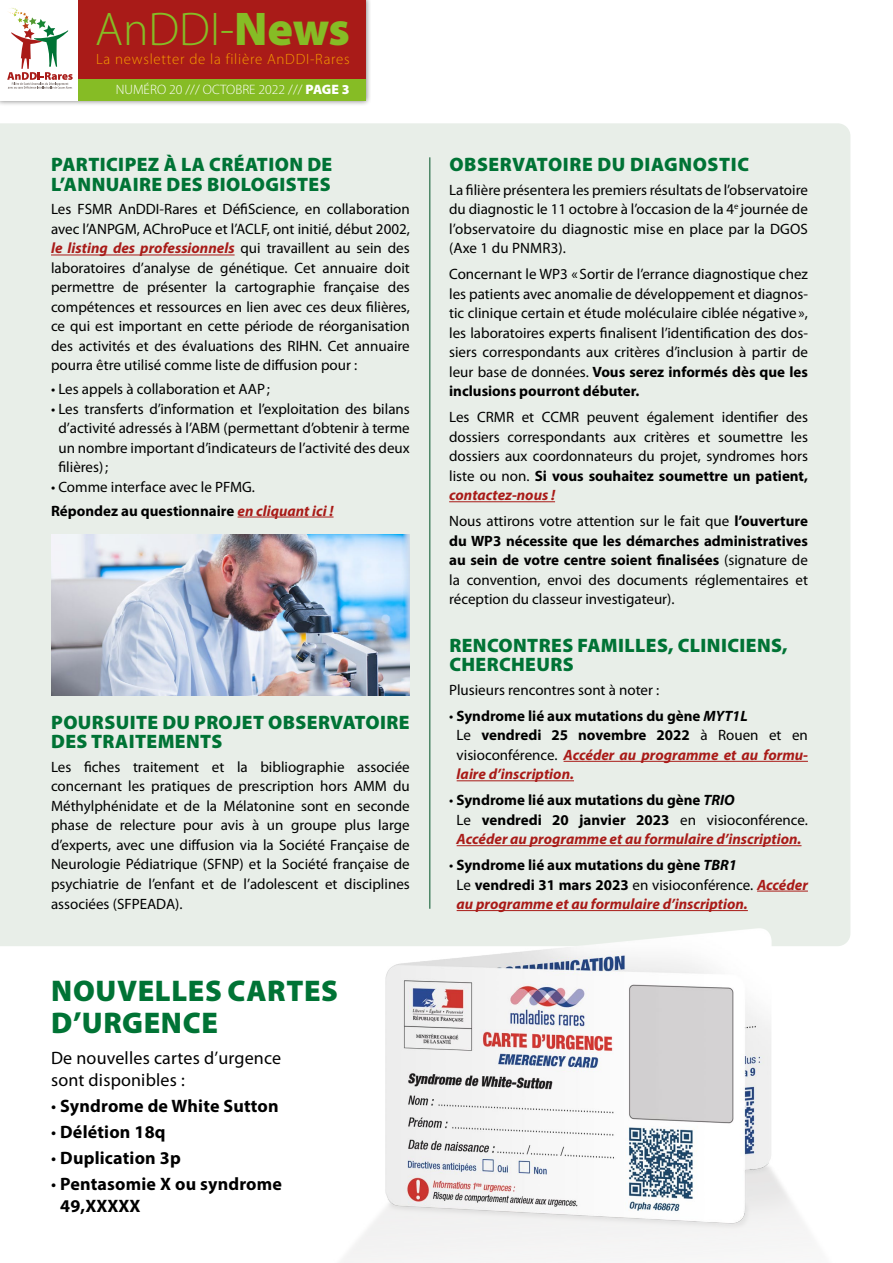
<style>
.page{position:relative;width:893px;height:1263px;background:#fff}
.page>*{position:absolute;margin:0;border:0;box-sizing:border-box;transform-origin:0 0}
.t1{font:300 47.55px "Myriad Pro";color:#86bc25}
.t2{font:900 30px/31.5px "Myriad Pro";letter-spacing:.02em;color:#007335}
.t3{font:900 19.5px/19.5px "Myriad Pro";letter-spacing:.02em;color:#007335}
.t4{font:700 18px/22.5px "Myriad Pro";letter-spacing:.01em;color:#000}
.t5{font:18px/22.5px "Myriad Pro";letter-spacing:.01em;color:#000}
.t6{font:15px/19.5px "Myriad Pro";color:#000;text-align:justify}
.t7{font:700 15px/19.5px "Myriad Pro";color:#000}
.t8{font:300 15px "Myriad Pro";letter-spacing:.05em;color:#f59c00}
.t9{font:300 13.65px "Myriad Pro";color:#fff}
.s1{font-weight:900}
.s2{font-weight:700;font-style:italic;color:#a91b18}
.s3{font-weight:700}
.s4{font-weight:400}
.s5{font-style:italic}
.s6{font-style:italic;color:#a91b18}
</style>
<div class="page">
<div style="left:0;top:123px;width:850px;height:823px;background:#e8eee8"></div>
<img style="left:264px;top:923px;width:587px;height:340px">
<div style="left:0;top:0;width:371px;height:107px;background:#000;opacity:.5"></div>
<div style="left:0;top:0;width:366px;height:101px;background:#fff"></div>
<div style="left:78px;top:74px;width:288px;height:27px;background:#86bc25"></div>
<div style="left:78px;top:0;width:288px;height:78px;background:#a91b18"></div>
<svg style="left:7px;top:8px;width:66px;height:81px"></svg>
<hr style="left:429px;top:157px;width:1px;height:752px;background:#005426">
<hr style="left:51px;top:255px;width:184px;height:1px;background:#a91b18">
<hr style="left:238px;top:517px;width:96px;height:1px;background:#a91b18">
<hr style="left:449px;top:501px;width:106px;height:1px;background:#a91b18">
<hr style="left:564px;top:761px;width:244px;height:1px;background:#a91b18">
<hr style="left:457px;top:780px;width:117px;height:1px;background:#a91b18">
<hr style="left:457px;top:845px;width:344px;height:1px;background:#a91b18">
<hr style="left:757px;top:891px;width:51px;height:1px;background:#a91b18">
<hr style="left:457px;top:910px;width:291px;height:1px;background:#a91b18">
<img style="left:51px;top:535px;width:359px;height:160px">
<h1 class="t1" style="left:95px;top:3px;width:256px">AnDDI-<span class="s1">News</span></h1>
<p class="t8" style="left:96px;top:51px;width:255px">La newsletter de la filière AnDDI-Rares</p>
<p class="t9" style="left:116px;top:82px;width:235px">NUMÉRO 20 /// OCTOBRE 2022 /// <span class="s1">PAGE 3</span></p>
<h3 class="t3" style="left:51px;top:155px;width:283px">PARTICIPEZ À LA CRÉATION DE<br>L’ANNUAIRE DES BIOLOGISTES</h3>
<p class="t6" style="left:51px;top:200px;width:360px">Les FSMR AnDDI-Rares et DéfiScience, en collaboration avec l’ANPGM, AChroPuce et l’ACLF, ont initié, début 2002, <span class="s2">le listing des professionnels</span> qui travaillent au sein des laboratoires d’analyse de génétique. Cet annuaire doit permettre de présenter la cartographie française des compétences et ressources en lien avec ces deux filières, ce qui est important en cette période de réorganisation des activités et des évaluations des RIHN. Cet annuaire pourra être utilisé comme liste de diffusion pour :</p>
<p class="t6" style="left:51px;top:380px;width:220px">• Les appels à collaboration et AAP;</p>
<p class="t6" style="left:58px;top:399px;width:353px;text-indent:-7px">• Les transferts d’information et l’exploitation des bilans d’activité adressés à l’ABM (permettant d’obtenir à terme un nombre important d’indicateurs de l’activité des deux filières);</p>
<p class="t6" style="left:51px;top:475px;width:284px;line-height:23.7px">• Comme interface avec le PFMG.<br><span class="s3">Répondez au questionnaire</span> <span class="s2">en cliquant ici !</span></p>
<h3 class="t3" style="left:51px;top:713px;width:360px">POURSUITE DU PROJET OBSERVATOIRE<br>DES TRAITEMENTS</h3>
<p class="t6" style="left:51px;top:757px;width:360px">Les fiches traitement et la bibliographie associée concernant les pratiques de prescription hors AMM du Méthylphénidate et de la Mélatonine sont en seconde phase de relecture pour avis à un groupe plus large d’experts, avec une diffusion via la Société Française de Neurologie Pédiatrique (SFNP) et la Société française de psychiatrie de l’enfant et de l’adolescent et disciplines associées (SFPEADA).</p>
<h2 class="t2" style="left:51px;top:975px;width:288px">NOUVELLES CARTES<br>D’URGENCE</h2>
<p class="t5" style="left:51px;top:1046px;width:232px">De nouvelles cartes d’urgence sont disponibles :</p>
<p class="t4" style="left:51px;top:1094px;width:229px"><span class="s4">•</span> Syndrome de White Sutton</p>
<p class="t4" style="left:51px;top:1120px;width:116px"><span class="s4">•</span> Délétion 18q</p>
<p class="t4" style="left:51px;top:1146px;width:131px"><span class="s4">•</span> Duplication 3p</p>
<p class="t4" style="left:60px;top:1172px;width:223px;text-indent:-9px"><span class="s4">•</span> Pentasomie X ou syndrome<br>49,XXXXX</p>
<h3 class="t3" style="left:449px;top:155px;width:301px">OBSERVATOIRE DU DIAGNOSTIC</h3>
<p class="t6" style="left:449px;top:180px;width:360px">La filière présentera les premiers résultats de l’observatoire du diagnostic le 11 octobre à l’occasion de la 4<sup>e</sup> journée de l’observatoire du diagnostic mise en place par la DGOS (Axe 1 du PNMR3).</p>
<p class="t6" style="left:449px;top:265px;width:360px">Concernant le WP3 « Sortir de l’errance diagnostique chez les patients avec anomalie de développement et diagnos&shy;tic clinique certain et étude moléculaire ciblée négative », les laboratoires experts finalisent l’identification des dos&shy;siers correspondants aux critères d’inclusion à partir de leur base de données. <span class="s3">Vous serez informés dès que les inclusions pourront débuter.</span></p>
<p class="t6" style="left:449px;top:408px;width:360px">Les CRMR et CCMR peuvent également identifier des dossiers correspondants aux critères et soumettre les dossiers aux coordonnateurs du projet, syndromes hors liste ou non. <span class="s3">Si vous souhaitez soumettre un patient, </span><span class="s2">contactez-nous !</span></p>
<p class="t6" style="left:449px;top:512px;width:360px">Nous attirons votre attention sur le fait que <span class="s3">l’ouverture du WP3 nécessite que les démarches administratives au sein de votre centre soient finalisées</span> (signature de la convention, envoi des documents réglementaires et réception du classeur investigateur).</p>
<h3 class="t3" style="left:449px;top:635px;width:340px">RENCONTRES FAMILLES, CLINICIENS,<br>CHERCHEURS</h3>
<p class="t6" style="left:449px;top:680px;width:212px">Plusieurs rencontres sont à noter :</p>
<p class="t7" style="left:457px;top:705px;width:353px;text-indent:-8px"><span class="s4">•</span> Syndrome lié aux mutations du gène <span class="s5">MYT1L<br></span><span class="s4">Le</span> vendredi 25 novembre 2022 <span class="s4">à Rouen et en visioconférence.</span> <span class="s6">Accéder au programme et au formu&shy;laire d’inscription.</span></p>
<p class="t7" style="left:457px;top:790px;width:353px;text-indent:-8px"><span class="s4">•</span> Syndrome lié aux mutations du gène <span class="s5">TRIO<br></span><span class="s4">Le</span> vendredi 20 janvier 2023 <span class="s4">en visioconférence.<br></span><span class="s6">Accéder au programme et au formulaire d’inscription.</span></p>
<p class="t7" style="left:457px;top:855px;width:353px;text-indent:-8px"><span class="s4">•</span> Syndrome lié aux mutations du gène <span class="s5">TBR1<br></span><span class="s4">Le</span> vendredi 31 mars 2023 <span class="s4">en visioconférence.</span> <span class="s6">Accéder au programme et au formulaire d’inscription.</span></p>
</div>
